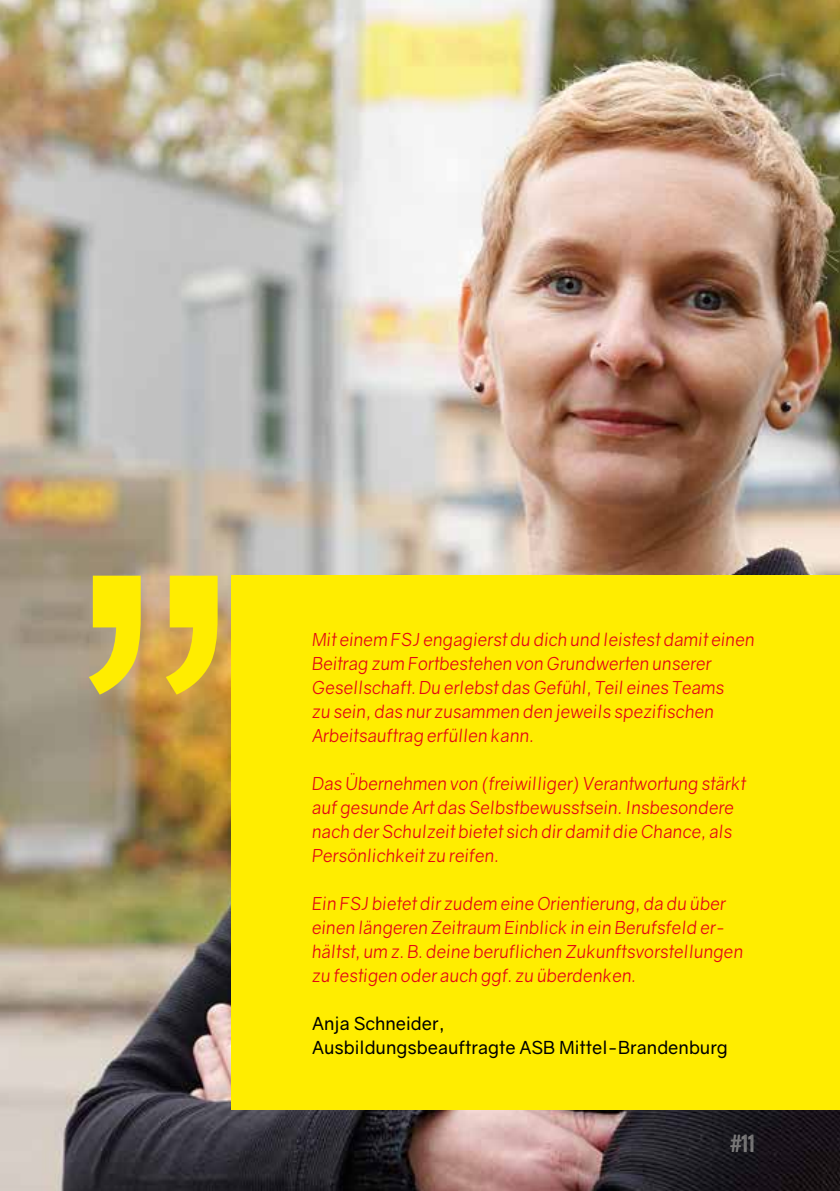
<style>
.page{position:relative;width:840px;height:1191px;background:#fff}
.page>*{position:absolute;margin:0;border:0;box-sizing:border-box;transform-origin:0 0}
.t1{font:24px "Veneer";color:#7c7b7b}
.t2{font:italic 18px/24px "Gravity";color:#e30613}
.t3{font:18px/24px "Gravity";color:#000}
</style>
<div class="page">
<img style="left:0;top:0;width:839px;height:1191px">
<div style="left:231px;top:575px;width:608px;height:535px;background:#ffed00"></div>
<svg style="left:89px;top:575px;width:128px;height:119px;background:#e5ca2f"></svg>
<p class="t2" style="left:312px;top:627px;width:444px">Mit einem FSJ engagierst du dich und leistest damit einen Beitrag zum Fortbestehen von Grundwerten unserer Gesellschaft. Du erlebst das Gefühl, Teil eines Teams<br>zu sein, das nur zusammen den jeweils spezifischen Arbeitsauftrag erfüllen kann.</p>
<p class="t2" style="left:312px;top:771px;width:435px">Das Übernehmen von (freiwilliger) Verantwortung stärkt auf gesunde Art das Selbstbewusstsein. Insbesondere nach der Schulzeit bietet sich dir damit die Chance, als Persönlichkeit zu reifen.</p>
<p class="t2" style="left:312px;top:891px;width:432px">Ein FSJ bietet dir zudem eine Orientierung, da du über einen längeren Zeitraum Einblick in ein Berufsfeld er&shy;hältst, um z. B. deine beruflichen Zukunftsvorstellungen zu festigen oder auch ggf. zu überdenken.</p>
<p class="t3" style="left:312px;top:1011px;width:417px">Anja Schneider,<br>Ausbildungsbeauftragte ASB Mittel-Brandenburg</p>
<h1 class="t1" style="left:730px;top:1128px;width:26px">#11</h1>
</div>
